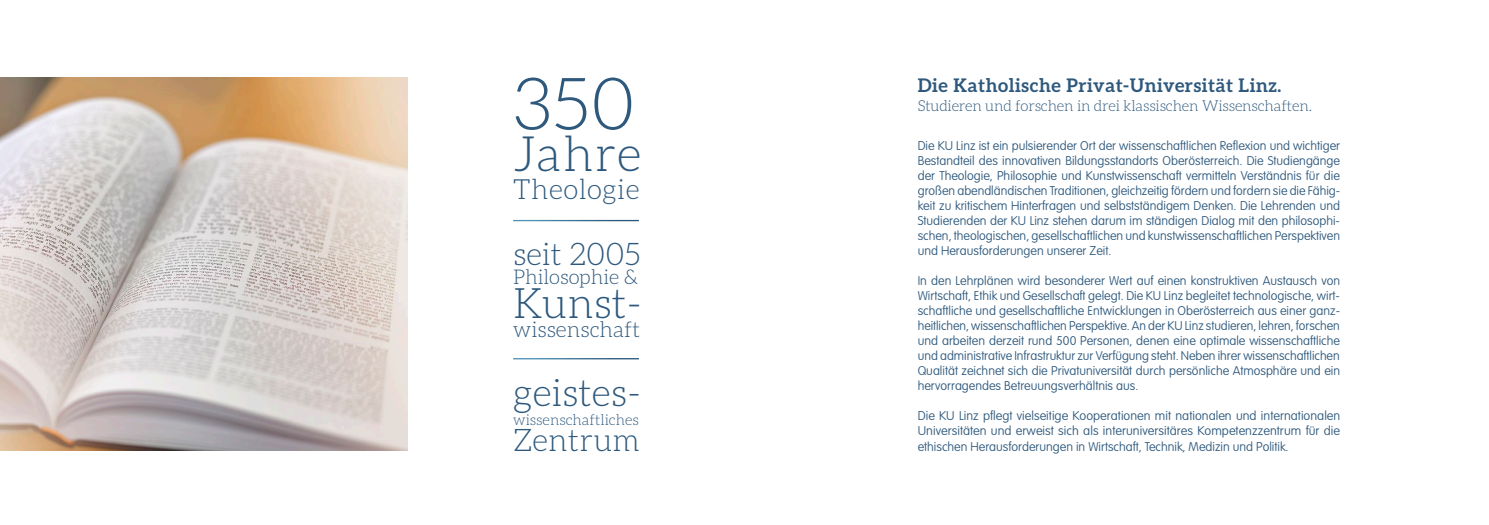
<style>
.page{position:relative;width:1489px;height:525px;background:#fff}
.page>*{position:absolute;margin:0;border:0;box-sizing:border-box;transform-origin:0 0}
.t1{font:300 72.38px "Aleo";color:#2e597d}
.t2{font:300 48.75px "Aleo";letter-spacing:.03em;color:#2e597d}
.t3{font:300 42px "Aleo";color:#2e597d}
.t4{font:300 37.88px "Aleo";color:#2e597d}
.t5{font:300 31.12px "Aleo";color:#2e597d}
.t6{font:300 27.88px "Aleo";letter-spacing:.02em;color:#2e597d}
.t7{font:300 21.62px "Aleo";color:#2e597d}
.t8{font:300 20.38px "Aleo";color:#2e597d}
.t9{font:700 18.75px "Aleo";letter-spacing:.03em;color:#2e597d}
.t10{font:300 15px "Aleo";letter-spacing:-.01em;color:#2e597d}
.t11{font:300 14.88px "Aleo";color:#2e597d}
.t12{font:100 12.5px/15px "VAG Rounded Std";color:#2e597d;text-align:justify}
</style>
<div class="page">
<img style="left:0;top:77px;width:407px;height:373px">
<h1 class="t1" style="left:513px;top:65px;width:123px">350</h1>
<h2 class="t2" style="left:513px;top:127px;width:130px">Jahre</h2>
<h3 class="t6" style="left:513px;top:174px;width:128px">Theologie</h3>
<h3 class="t5" style="left:513px;top:237px;width:129px">seit 2005</h3>
<h3 class="t8" style="left:513px;top:266px;width:126px">Philosophie &amp;</h3>
<h3 class="t3" style="left:513px;top:280px;width:125px">Kunst-</h3>
<h3 class="t7" style="left:513px;top:317px;width:129px">wissenschaft</h3>
<h3 class="t4" style="left:513px;top:372px;width:129px">geistes-</h3>
<p class="t11" style="left:513px;top:411px;width:127px">wissenschaftliches</p>
<h3 class="t5" style="left:513px;top:422px;width:128px">Zentrum</h3>
<h3 class="t9" style="left:917px;top:75px;width:365px">Die Katholische Privat-Universität Linz.</h3>
<p class="t10" style="left:917px;top:98px;width:396px">Studieren und forschen in drei klassischen Wissenschaften.</p>
<p class="t12" style="left:917px;top:139px;width:424px">Die KU Linz ist ein pulsierender Ort der wissenschaftlichen Reflexion und wichtiger Bestandteil des innovativen Bildungsstandorts Oberösterreich. Die Studiengänge der Theologie, Philosophie und Kunstwissenschaft vermitteln Verständnis für die großen abendländischen Traditionen, gleichzeitig fördern und fordern sie die Fähig&shy;keit zu kritischem Hinterfragen und selbstständigem Denken. Die Lehrenden und Studierenden der KU Linz stehen darum im ständigen Dialog mit den philosophi&shy;schen, theologischen, gesellschaftlichen und kunstwissenschaftlichen Perspektiven und Herausforderungen unserer Zeit.</p>
<p class="t12" style="left:917px;top:274px;width:424px">In den Lehrplänen wird besonderer Wert auf einen konstruktiven Austausch von Wirtschaft, Ethik und Gesellschaft gelegt. Die KU Linz begleitet technologische, wirt&shy;schaftliche und gesellschaftliche Entwicklungen in Oberösterreich aus einer ganz&shy;heitlichen, wissenschaftlichen Perspektive. An der KU Linz studieren, lehren, forschen und arbeiten derzeit rund 500 Personen, denen eine optimale wissenschaftliche und administrative Infrastruktur zur Verfügung steht. Neben ihrer wissenschaftlichen Qualität zeichnet sich die Privatuniversität durch persönliche Atmosphäre und ein hervorragendes Betreuungsverhältnis aus.</p>
<p class="t12" style="left:917px;top:409px;width:424px">Die KU Linz pflegt vielseitige Kooperationen mit nationalen und internationalen Universitäten und erweist sich als interuniversitäres Kompetenzzentrum für die ethischen Herausforderungen in Wirtschaft, Technik, Medizin und Politik.</p>
</div>
